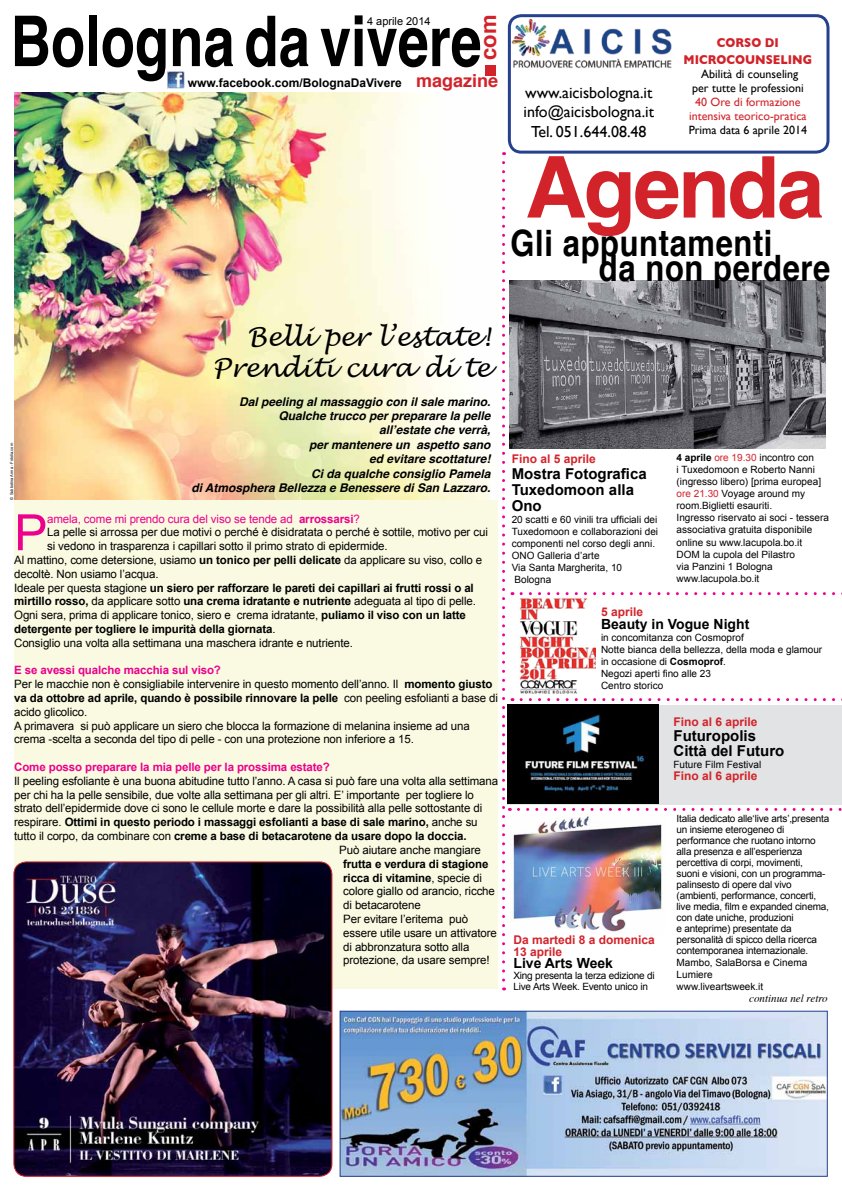
<style>
.page{position:relative;width:842px;height:1191px;background:#fff}
.page>*{position:absolute;margin:0;border:0;box-sizing:border-box;transform-origin:0 0}
.t1{font:700 85.2px "Helvetica";letter-spacing:-.03em;color:#d2232a}
.t2{font:700 72px "Helvetica";color:#d2232a}
.t3{font:700 70px "Helvetica";color:#000;scale:.8 1}
.t4{font:50.1px "Arial";color:#ec008c}
.t5{font:700 36.4px "Helvetica";letter-spacing:.02em;color:#000;scale:.85 1}
.t6{font:italic 26px/31.2px "Lucida Handwriting";color:#000;text-align:right}
.t7{font:700 22px "Helvetica";color:#d2232a}
.t8{font:700 18px "Helvetica";color:#d2232a}
.t9{font:16px/19.2px "Gill Sans";color:#000;text-align:center}
.t10{font:700 15px/16px "Arial";color:#000}
.t11{font:700 14px "Arial";color:#000}
.t12{font:700 13px/16.8px "Gill Sans";color:#d2232a;text-align:center;scale:.9 1}
.t13{font:italic 700 12px/14.4px "Helvetica";color:#000;text-align:right}
.t14{font:700 12px/12px "Arial";color:#d2232a}
.t15{font:12px/14px "Gill Sans";color:#000;text-align:center}
.t16{font:12px/14px "Gill Sans";color:#d2232a;text-align:center}
.t17{font:700 12px "Arial";color:#000}
.t18{font:11.5px/13.8px "Arial";letter-spacing:-.01em;color:#000}
.t19{font:700 11.5px "Arial";letter-spacing:-.01em;color:#000}
.t20{font:11.5px "Arial";letter-spacing:-.01em;color:#ec008c}
.t21{font:700 11.5px "Arial";letter-spacing:-.01em;color:#ec008c}
.t22{font:italic 11px "Times";color:#000}
.t23{font:11px "Arial";color:#000}
.t24{font:10px/12px "Arial";color:#000}
.t25{font:10px/11px "Arial";letter-spacing:-.02em;color:#000}
.t26{font:4px "Arial";color:#000}
.s1{font-weight:700}
.s2{font-weight:400}
.s3{font-weight:700;color:#ec008c}
.s4{color:#d2232a}
</style>
<div class="page">
<div style="left:14px;top:93px;width:483px;height:896px;background:#fafae2"></div>
<img style="left:14px;top:93px;width:483px;height:406px">
<img style="left:15px;top:863px;width:317px;height:313px">
<div style="left:13px;top:861px;width:319px;height:315px;border:1px solid #d2232a;border-radius:12px"></div>
<img style="left:342px;top:1012px;width:484px;height:162px">
<div style="left:340px;top:1010px;width:488px;height:166px;border:1px solid #25408f"></div>
<img style="left:510px;top:18px;width:162px;height:50px">
<div style="left:508px;top:14px;width:321px;height:140px;border:3px solid #25408f;border-radius:12px"></div>
<svg style="left:502px;top:163px;width:340px;height:827px"></svg>
<img style="left:516px;top:597px;width:79px;height:97px">
<img style="left:510px;top:814px;width:154px;height:120px">
<img style="left:167px;top:72px;width:18px;height:17px">
<h3 class="t3" style="left:11px;top:-15px;width:590px">Bologna da vivere</h3>
<h3 class="t7" style="left:470px;top:60px;width:47px;rotate:-90deg">com</h3>
<p class="t23" style="left:367px;top:14px;width:65px">4 aprile 2014</p>
<h2 class="t2" style="left:413px;top:80px;width:22px;rotate:-90deg">.</h2>
<h3 class="t8" style="left:416px;top:66px;width:84px">magazine</h3>
<p class="t17" style="left:188px;top:75px;width:216px">www.facebook.com/BolognaDaVivere</p>
<p class="t26" style="left:9px;top:499px;width:58px;rotate:-90deg">© Subbotina Anna - Fotolia.com</p>
<h3 class="t6" style="left:213px;top:322px;width:279px">Belli per l’estate!<br>Prenditi cura di te</h3>
<p class="t13" style="left:191px;top:394px;width:301px">Dal peeling al massaggio con il sale marino.<br>Qualche trucco per preparare la pelle<br>all’estate che verrà,<br>per mantenere un aspetto sano<br>ed evitare scottature!<br>Ci da qualche consiglio Pamela<br>di Atmosphera Bellezza e Benessere di San Lazzaro.</p>
<h3 class="t4" style="left:14px;top:500px;width:35px">P</h3>
<p class="t20" style="left:47px;top:511px;width:314px">amela, come mi prendo cura del viso se tende ad <span class="s1">arrossarsi</span>?</p>
<p class="t18" style="left:47px;top:525px;width:442px">La pelle si arrossa per due motivi o perché è disidratata o perché è sottile, motivo per cui</p>
<p class="t18" style="left:47px;top:539px;width:342px">si vedono in trasparenza i capillari sotto il primo strato di epidermide.</p>
<p class="t18" style="left:14px;top:553px;width:470px">Al mattino, come detersione, usiamo <span class="s1">un tonico per pelli delicate</span> da applicare su viso, collo e</p>
<p class="t18" style="left:14px;top:567px;width:146px">decoltè. Non usiamo l’acqua.</p>
<p class="t19" style="left:14px;top:580px;width:461px"><span class="s2">Ideale per questa stagione</span> un siero per rafforzare le pareti dei capillari ai frutti rossi o al</p>
<p class="t19" style="left:14px;top:593px;width:463px">mirtillo rosso, <span class="s2">da applicare sotto</span> una crema idratante e nutriente <span class="s2">adeguata al tipo di pelle.</span></p>
<p class="t18" style="left:14px;top:608px;width:453px">Ogni sera, prima di applicare tonico, siero e crema idratante, <span class="s1">puliamo il viso con un latte</span></p>
<p class="t19" style="left:14px;top:621px;width:263px">detergente per togliere le impurità della giornata<span class="s2">.</span></p>
<p class="t18" style="left:14px;top:636px;width:340px">Consiglio una volta alla settimana una maschera idrante e nutriente.</p>
<p class="t18" style="left:14px;top:663px;width:485px"><span class="s3">E se avessi qualche macchia sul viso?<br></span>Per le macchie non è consigliabile intervenire in questo momento dell’anno. Il <span class="s1">momento giusto va da ottobre ad aprile, quando è possibile rinnovare la pelle</span> con peeling esfolianti a base di acido glicolico.<br>A primavera si può applicare un siero che blocca la formazione di melanina insieme ad una crema -scelta a seconda del tipo di pelle - con una protezione non inferiore a 15.</p>
<p class="t21" style="left:14px;top:759px;width:317px">Come posso preparare la mia pelle per la prossima estate?</p>
<p class="t18" style="left:14px;top:774px;width:485px">Il peeling esfoliante è una buona abitudine tutto l’anno. A casa si può fare una volta alla settimana</p>
<p class="t18" style="left:14px;top:788px;width:461px">per chi ha la pelle sensibile, due volte alla settimana per gli altri. E’ importante per togliere lo</p>
<p class="t18" style="left:14px;top:801px;width:469px">strato dell’epidermide dove ci sono le cellule morte e dare la possibilità alla pelle sottostante di</p>
<p class="t19" style="left:14px;top:814px;width:465px"><span class="s2">respirare.</span> Ottimi in questo periodo i massaggi esfolianti a base di sale marino, <span class="s2">anche su</span></p>
<p class="t19" style="left:14px;top:828px;width:454px"><span class="s2">tutto il corpo, da combinare con</span> creme a base di betacarotene da usare dopo la doccia.</p>
<p class="t18" style="left:339px;top:843px;width:143px">Può aiutare anche mangiare</p>
<p class="t18" style="left:343px;top:857px;width:155px"><span class="s1">frutta e verdura di stagione ricca di vitamine</span>, specie di colore giallo od arancio, ricche di betacarotene<br>Per evitare l’eritema può essere utile usare un attivatore di abbronzatura sotto alla protezione, da usare sempre!</p>
<h3 class="t9" style="left:524px;top:83px;width:132px">www.aicisbologna.it info@aicisbologna.it<br>Tel. 051.644.08.48</h3>
<p class="t12" style="left:683px;top:34px;width:144px">CORSO DI<br>MICROCOUNSELING</p>
<p class="t15" style="left:692px;top:66px;width:113px">Abilità di counseling per tutte le professioni</p>
<p class="t16" style="left:689px;top:94px;width:119px">40 Ore di formazione intensiva teorico-pratica</p>
<p class="t15" style="left:689px;top:122px;width:120px">Prima data 6 aprile 2014</p>
<h1 class="t1" style="left:525px;top:119px;width:301px">Agenda</h1>
<h3 class="t5" style="left:510px;top:214px;width:310px">Gli appuntamenti</h3>
<h3 class="t5" style="left:599px;top:239px;width:274px">da non perdere</h3>
<p class="t14" style="left:512px;top:453px;width:86px">Fino al 5 aprile</p>
<h3 class="t10" style="left:512px;top:466px;width:137px">Mostra Fotografica<br>Tuxedomoon alla<br>Ono</h3>
<p class="t24" style="left:512px;top:513px;width:148px">20 scatti e 60 vinili tra ufficiali dei<br>Tuxedomoon e collaborazioni dei componenti nel corso degli anni.<br>ONO Galleria d’arte<br>Via Santa Margherita, 10<br>Bologna</p>
<p class="t24" style="left:677px;top:452px;width:154px"><span class="s1">4 aprile</span> <span class="s4">ore 19.30</span> incontro con<br>i Tuxedomoon e Roberto Nanni (ingresso libero) [prima europea] <span class="s4">ore 21.30</span> Voyage around my room.Biglietti esauriti.<br>Ingresso riservato ai soci - tessera associativa gratuita disponibile online su www.lacupola.bo.it<br>DOM la cupola del Pilastro<br>via Panzini 1 Bologna www.lacupola.bo.it</p>
<p class="t14" style="left:601px;top:606px;width:44px">5 aprile</p>
<p class="t11" style="left:601px;top:614px;width:150px">Beauty in Vogue Night</p>
<p class="t24" style="left:601px;top:631px;width:223px">in concomitanza con Cosmoprof<br>Notte bianca della bellezza, della moda e glamour in occasione di <span class="s1">Cosmoprof</span>.<br>Negozi aperti fino alle 23<br>Centro storico</p>
<p class="t14" style="left:513px;top:933px;width:143px">Da martedi 8 a domenica<br>13 aprile</p>
<p class="t11" style="left:513px;top:953px;width:101px">Live Arts Week</p>
<p class="t25" style="left:513px;top:969px;width:143px">Xing presenta la terza edizione di<br>Live Arts Week. Evento unico in</p>
<p class="t14" style="left:673px;top:715px;width:86px">Fino al 6 aprile</p>
<h3 class="t10" style="left:673px;top:728px;width:112px;line-height:15px">Futuropolis<br>Città del Futuro</h3>
<p class="t24" style="left:673px;top:758px;width:89px">Future Film Festival</p>
<p class="t14" style="left:673px;top:769px;width:86px">Fino al 6 aprile</p>
<p class="t25" style="left:677px;top:813px;width:154px">Italia dedicato alle‘live arts’,presenta un insieme eterogeneo di performance che ruotano intorno alla presenza e all’esperienza percettiva di corpi, movimenti,<br>suoni e visioni, con un programma&shy;palinsesto di opere dal vivo (ambienti, performance, concerti, live media, film e expanded cinema, con date uniche, produzioni<br>e anteprime) presentate da personalità di spicco della ricerca contemporanea internazionale.</p>
<p class="t24" style="left:677px;top:956px;width:132px">Mambo, SalaBorsa e Cinema<br>Lumiere<br>www.liveartsweek.it</p>
<p class="t22" style="left:749px;top:988px;width:80px">continua nel retro</p>
</div>
